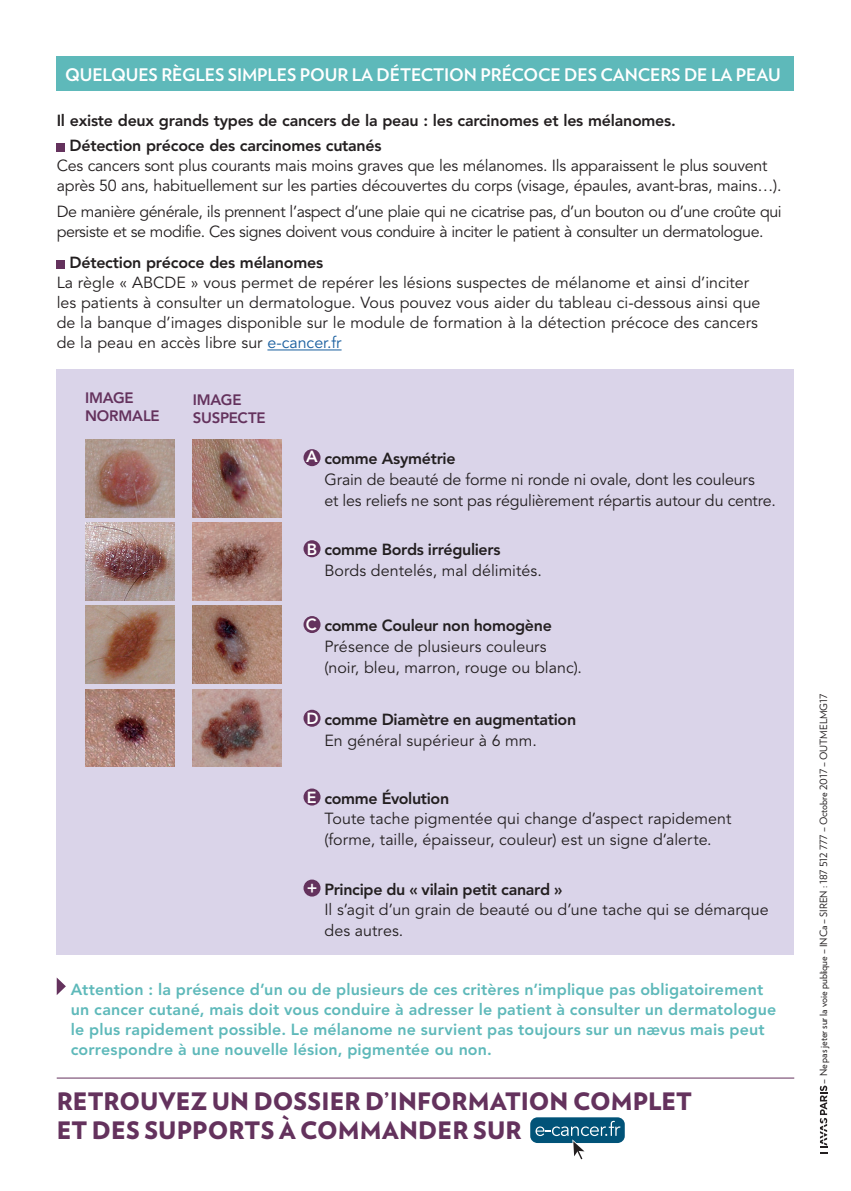
<style>
.page{position:relative;width:851px;height:1191px;background:#fff}
.page>*{position:absolute;margin:0;border:0;box-sizing:border-box;transform-origin:0 0}
.t1{font:900 24px/28.8px "Verlag";letter-spacing:.005em;color:#64325d}
.t2{font:700 17.4px "Verlag";letter-spacing:-.005em;color:#fff}
.t3{font:16px/20.8px "Avenir";color:#231f20}
.t4{font:800 16px/20px "Avenir";letter-spacing:.01em;color:#5eb9ba}
.t5{font:800 16px/25.6px "Avenir";letter-spacing:-.015em;color:#231f20}
.t6{font:16px/20px "Avenir";letter-spacing:-.03em;color:#231f20}
.t7{font:800 15px/18px "Avenir";letter-spacing:-.01em;color:#64325d}
.t8{font:10px "Verlag";letter-spacing:-.005em;color:#231f20}
.s1{color:#175d9e}
.s2{font-weight:800;color:#fff}
.s3{font-weight:800}
.s4{color:#fff}
.s5{font-weight:400}
</style>
<div class="page">
<svg style="left:819px;top:1085px;width:8px;height:68px"></svg>
<hr style="left:267px;top:349px;width:74px;height:1px;background:#175d9e">
<div style="left:57px;top:143px;width:8px;height:8px;background:#64325d"></div>
<div style="left:57px;top:260px;width:8px;height:8px;background:#64325d"></div>
<svg style="left:57px;top:978px;width:9px;height:17px"></svg>
<div style="left:57px;top:57px;width:737px;height:34px;background:#5eb9ba"></div>
<hr style="left:57px;top:1077px;width:737px;height:1px;background:#64325d">
<div style="left:530px;top:1117px;width:94px;height:26px;background:#015378;border-radius:7px"></div>
<svg style="left:535px;top:1120px;width:85px;height:39px"></svg>
<div style="left:57px;top:369px;width:737px;height:586px;background:#dad4e9"></div>
<div style="left:303px;top:449px;width:17px;height:17px;background:#64325d;border-radius:50%"></div>
<div style="left:303px;top:540px;width:17px;height:17px;background:#64325d;border-radius:50%"></div>
<div style="left:303px;top:616px;width:17px;height:17px;background:#64325d;border-radius:50%"></div>
<div style="left:303px;top:709px;width:17px;height:17px;background:#64325d;border-radius:50%"></div>
<div style="left:303px;top:788px;width:17px;height:17px;background:#64325d;border-radius:50%"></div>
<div style="left:303px;top:879px;width:17px;height:17px;background:#64325d;border-radius:50%"></div>
<img style="left:85px;top:522px;width:89px;height:78px">
<img style="left:193px;top:522px;width:89px;height:78px">
<img style="left:85px;top:605px;width:89px;height:78px">
<img style="left:193px;top:605px;width:89px;height:78px">
<img style="left:85px;top:689px;width:89px;height:78px">
<img style="left:193px;top:689px;width:89px;height:78px">
<img style="left:85px;top:439px;width:89px;height:78px">
<img style="left:193px;top:439px;width:89px;height:78px">
<p class="t2" style="left:65px;top:64px;width:716px">QUELQUES RÈGLES SIMPLES POUR LA DÉTECTION PRÉCOCE DES CANCERS DE LA PEAU</p>
<p class="t5" style="left:69px;top:109px;width:607px;text-indent:-13px">Il existe deux grands types de cancers de la peau : les carcinomes et les mélanomes.<br>Détection précoce des carcinomes cutanés</p>
<p class="t3" style="left:57px;top:157px;width:726px;line-height:20px">Ces cancers sont plus courants mais moins graves que les mélanomes. Ils apparaissent le plus souvent après 50 ans, habituellement sur les parties découvertes du corps (visage, épaules, avant-bras, mains…).</p>
<p class="t6" style="left:57px;top:203px;width:726px">De manière générale, ils prennent l’aspect d’une plaie qui ne cicatrise pas, d’un bouton ou d’une croûte qui persiste et se modifie. Ces signes doivent vous conduire à inciter le patient à consulter un dermatologue.</p>
<p class="t5" style="left:69px;top:251px;width:255px">Détection précoce des mélanomes</p>
<p class="t3" style="left:57px;top:274px;width:705px;line-height:20px">La règle « ABCDE » vous permet de repérer les lésions suspectes de mélanome et ainsi d’inciter les patients à consulter un dermatologue. Vous pouvez vous aider du tableau ci-dessous ainsi que de la banque d’images disponible sur le module de formation à la détection précoce des cancers de la peau en accès libre sur <span class="s1">e-cancer.fr</span></p>
<p class="t7" style="left:85px;top:390px;width:76px">IMAGE<br>NORMALE</p>
<p class="t7" style="left:193px;top:392px;width:74px">IMAGE<br>SUSPECTE</p>
<p class="t3" style="left:324px;top:450px;width:453px;text-indent:-18px"><span class="s2">A</span> <span class="s3">comme Asymétrie<br></span>Grain de beauté de forme ni ronde ni ovale, dont les couleurs<br>et les reliefs ne sont pas régulièrement répartis autour du centre.</p>
<p class="t3" style="left:324px;top:541px;width:219px;text-indent:-18px"><span class="s2">B</span> <span class="s3">comme Bords irréguliers<br></span>Bords dentelés, mal délimités.</p>
<p class="t3" style="left:324px;top:617px;width:259px;text-indent:-19px"><span class="s2">C</span> <span class="s3">comme Couleur non homogène<br></span>Présence de plusieurs couleurs (noir, bleu, marron, rouge ou blanc).</p>
<p class="t5" style="left:324px;top:710px;width:253px;line-height:20.8px;text-indent:-18px"><span class="s4">D</span> comme Diamètre en augmentation<br><span class="s5">En général supérieur à 6 mm.</span></p>
<p class="t3" style="left:324px;top:789px;width:408px;text-indent:-18px"><span class="s2">E</span> <span class="s3">comme Évolution<br></span>Toute tache pigmentée qui change d’aspect rapidement (forme, taille, épaisseur, couleur) est un signe d’alerte.</p>
<p class="t3" style="left:324px;top:880px;width:445px;text-indent:-18px"><span class="s2">+</span> <span class="s3">Principe du « vilain petit canard »<br></span>Il s’agit d’un grain de beauté ou d’une tache qui se démarque des autres.</p>
<p class="t4" style="left:71px;top:981px;width:707px">Attention : la présence d’un ou de plusieurs de ces critères n’implique pas obligatoirement un cancer cutané, mais doit vous conduire à adresser le patient à consulter un dermatologue le plus rapidement possible. Le mélanome ne survient pas toujours sur un nævus mais peut correspondre à une nouvelle lésion, pigmentée ou non.</p>
<h1 class="t1" style="left:57px;top:1087px;width:636px">RETROUVEZ UN DOSSIER D’INFORMATION COMPLET<br>ET DES SUPPORTS À COMMANDER SUR</h1>
<p class="t8" style="left:817px;top:1083px;width:391px;rotate:-90deg">– Ne pas jeter sur la voie publique – INCa – SIREN : 187 512 777 – Octobre 2017 – OUTMELMG17</p>
</div>
